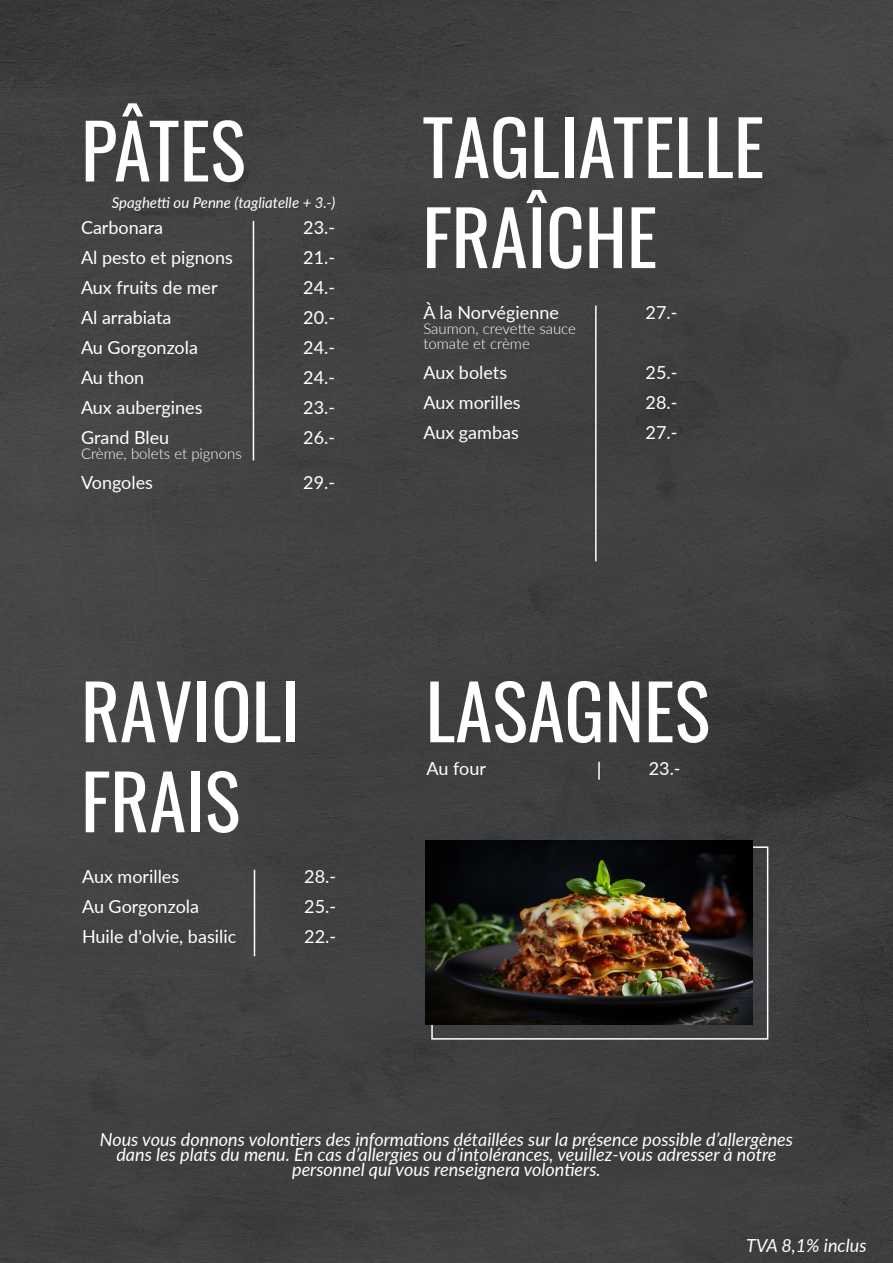
<style>
.page{position:relative;width:893px;height:1263px;background:#fff}
.page>*{position:absolute;margin:0;border:0;box-sizing:border-box;transform-origin:0 0}
._32pt_Size_Align_Left{font:75px "Oswald";color:#fff}
._12pt_Size_Align_Left{font:18px/30px "Lato";color:#fff;text-align:justify}
._12pt_Size_Align_Left-2{font:italic 18px/15px "Lato";color:#fff;text-align:center}
._12pt_Size_Align_Left-3{font:300 15px/15px "Lato";color:#fff}
._12pt_Size_Align_Left-4{font:italic 15px "Lato";color:#fff}
</style>
<div class="page">
<img style="left:0;top:0;width:893px;height:1263px">
<hr style="left:253px;top:221px;width:1px;height:239px;background:#fff">
<hr style="left:595px;top:306px;width:2px;height:255px;background:#fff">
<hr style="left:254px;top:870px;width:1px;height:86px;background:#fff">
<svg style="left:598px;top:762px;width:2px;height:18px"></svg>
<div style="left:431px;top:846px;width:337px;height:194px;border:2px solid #fff"></div>
<img style="left:426px;top:841px;width:327px;height:183px">
<p class="_32pt_Size_Align_Left" style="left:81px;top:84px;width:166px">PÂTES</p>
<p class="_12pt_Size_Align_Left-4" style="left:112px;top:192px;width:225px">Spaghetti ou Penne (tagliatelle + 3.-)</p>
<p class="_12pt_Size_Align_Left" style="left:81px;top:212px;width:84px">Carbonara</p>
<p class="_12pt_Size_Align_Left" style="left:81px;top:242px;width:153px">Al pesto et pignons</p>
<p class="_12pt_Size_Align_Left" style="left:81px;top:272px;width:138px">Aux fruits de mer</p>
<p class="_12pt_Size_Align_Left" style="left:81px;top:302px;width:92px">Al arrabiata</p>
<p class="_12pt_Size_Align_Left" style="left:81px;top:332px;width:119px">Au Gorgonzola</p>
<p class="_12pt_Size_Align_Left" style="left:81px;top:362px;width:65px">Au thon</p>
<p class="_12pt_Size_Align_Left" style="left:81px;top:392px;width:123px">Aux aubergines</p>
<p class="_12pt_Size_Align_Left" style="left:81px;top:422px;width:90px">Grand Bleu</p>
<p class="_12pt_Size_Align_Left-3" style="left:81px;top:446px;width:162px">Crème, bolets et pignons</p>
<p class="_12pt_Size_Align_Left" style="left:81px;top:467px;width:74px">Vongoles</p>
<p class="_12pt_Size_Align_Left" style="left:303px;top:212px;width:33px">23.- 21.- 24.- 20.-</p>
<p class="_12pt_Size_Align_Left" style="left:303px;top:332px;width:33px">24.-</p>
<p class="_12pt_Size_Align_Left" style="left:303px;top:362px;width:33px">24.-<br>23.-</p>
<p class="_12pt_Size_Align_Left" style="left:303px;top:422px;width:33px">26.-</p>
<p class="_12pt_Size_Align_Left" style="left:303px;top:467px;width:33px">29.-</p>
<p class="_32pt_Size_Align_Left" style="left:81px;top:645px;width:220px">RAVIOLI</p>
<p class="_32pt_Size_Align_Left" style="left:81px;top:735px;width:161px">FRAIS</p>
<p class="_12pt_Size_Align_Left" style="left:82px;top:861px;width:99px">Aux morilles</p>
<p class="_12pt_Size_Align_Left" style="left:82px;top:891px;width:119px">Au Gorgonzola</p>
<p class="_12pt_Size_Align_Left" style="left:82px;top:921px;width:156px">Huile d'olvie, basilic</p>
<p class="_12pt_Size_Align_Left" style="left:304px;top:861px;width:33px">28.- 25.- 22.-</p>
<p class="_32pt_Size_Align_Left" style="left:422px;top:81px;width:343px">TAGLIATELLE</p>
<p class="_32pt_Size_Align_Left" style="left:422px;top:171px;width:236px">FRAÎCHE</p>
<p class="_12pt_Size_Align_Left" style="left:423px;top:296px;width:137px">À la Norvégienne</p>
<p class="_12pt_Size_Align_Left-3" style="left:423px;top:320px;width:154px">Saumon, crevette sauce tomate et crème</p>
<p class="_12pt_Size_Align_Left" style="left:423px;top:356px;width:85px">Aux bolets</p>
<p class="_12pt_Size_Align_Left" style="left:423px;top:386px;width:99px">Aux morilles</p>
<p class="_12pt_Size_Align_Left" style="left:423px;top:416px;width:97px">Aux gambas</p>
<p class="_12pt_Size_Align_Left" style="left:646px;top:296px;width:33px">27.-</p>
<p class="_12pt_Size_Align_Left" style="left:646px;top:356px;width:33px">25.- 28.- 27.-</p>
<p class="_32pt_Size_Align_Left" style="left:426px;top:645px;width:286px">LASAGNES</p>
<p class="_12pt_Size_Align_Left" style="left:427px;top:753px;width:61px">Au four</p>
<p class="_12pt_Size_Align_Left" style="left:649px;top:753px;width:33px">23.-</p>
<p class="_12pt_Size_Align_Left-2" style="left:100px;top:1131px;width:695px">Nous vous donnons volontiers des informations détaillées sur la présence possible d’allergènes dans les plats du menu. En cas d’allergies ou d’intolérances, veuillez-vous adresser à notre</p>
<p class="_12pt_Size_Align_Left-2" style="left:292px;top:1161px;width:310px">personnel qui vous renseignera volontiers.</p>
<p class="_12pt_Size_Align_Left-2" style="left:746px;top:1237px;width:122px">TVA 8,1% inclus</p>
</div>
